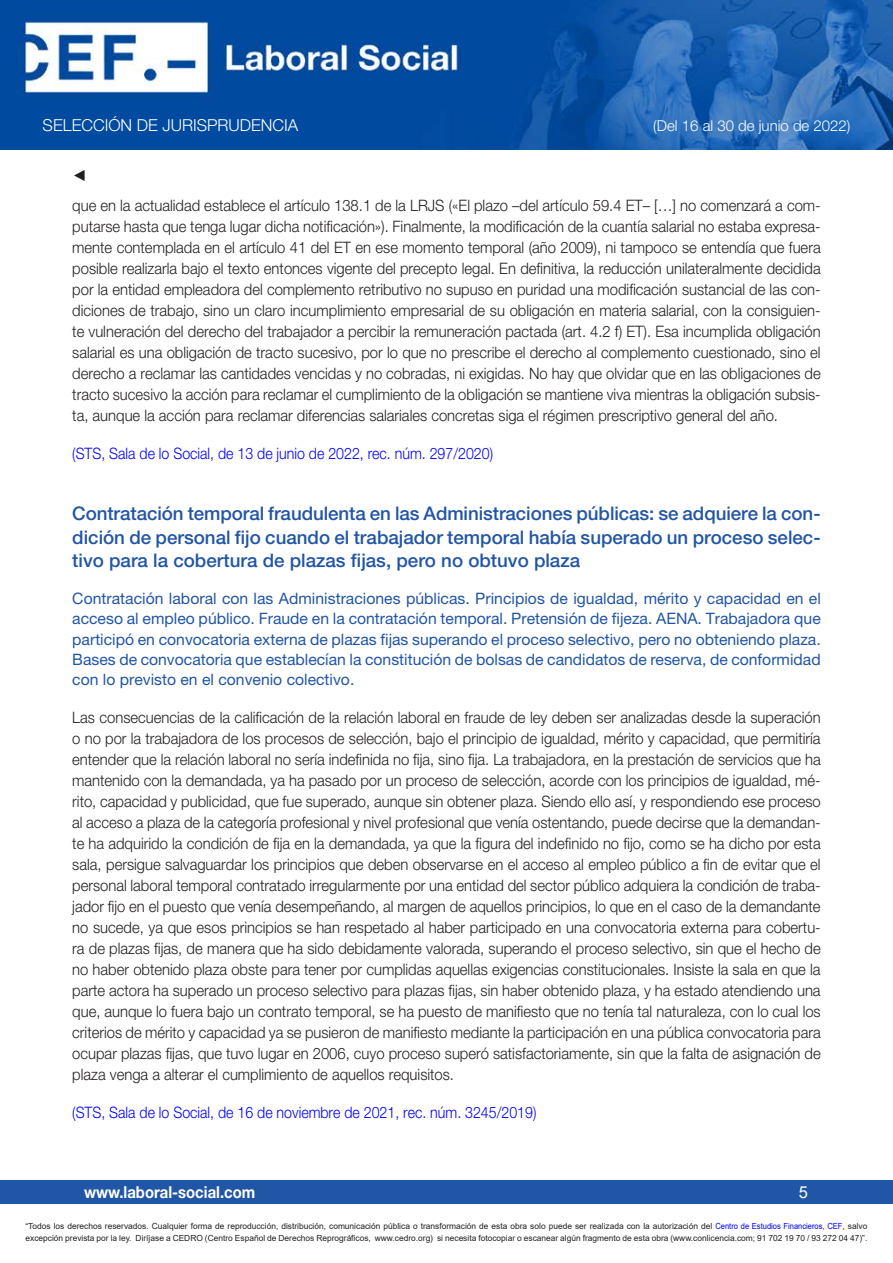
<style>
.page{position:relative;width:893px;height:1263px;background:#fff}
.page>*{position:absolute;margin:0;border:0;box-sizing:border-box;transform-origin:0 0}
.Cabecera_nuevo{font:500 18.75px/23.2px "Helvetica Neue LT Std";color:#2155a5;text-align:justify}
.t1{font:300 16.5px "Helvetica Neue LT Std";color:#fff}
.t2{font:700 16.5px "Helvetica Neue LT Std";color:#fff;scale:.9 1}
.t3{font:16.5px "Arial";color:#fff}
.Contenido_nuevo{font:300 15.75px/21px "Helvetica Neue LT Std";color:#231f20;text-align:justify;scale:.94 1}
.Subcabecera{font:15.75px/20.2px "Helvetica Neue LT Std";color:#2155a5;text-align:justify}
.Contenido_nuevo-2{font:300 15.75px "Helvetica Neue LT Std";color:#00f;scale:.9 1}
.Contenido_nuevo-3{font:15.75px "Times New Roman";color:#231f20;scale:.94 1}
.t4{font:300 15px "Helvetica Neue LT Std";color:#fff}
.t5{font:8.4px/12px "Arial";color:#231f20}
.s1{color:#00f}
</style>
<div class="page">
<div style="left:0;top:1180px;width:893px;height:23px;background:#2155a5"></div>
<img style="left:0;top:0;width:893px;height:149px">
<p class="t1" style="left:43px;top:115px;width:257px">SELECCIÓN DE JURISPRUDENCIA</p>
<p class="t4" style="left:653px;top:117px;width:199px">(Del 16 al 30 de junio de 2022)</p>
<p class="Contenido_nuevo-3" style="left:72px;top:165px;width:17px">◄</p>
<p class="Contenido_nuevo" style="left:72px;top:194px;width:798px">que en la actualidad establece el artículo 138.1 de la LRJS («El plazo –del artículo 59.4 ET– […] no comenzará a com&shy;putarse hasta que tenga lugar dicha notificación»). Finalmente, la modificación de la cuantía salarial no estaba expresa&shy;mente contemplada en el artículo 41 del ET en ese momento temporal (año 2009), ni tampoco se entendía que fuera posible realizarla bajo el texto entonces vigente del precepto legal. En definitiva, la reducción unilateralmente decidida por la entidad empleadora del complemento retributivo no supuso en puridad una modificación sustancial de las con&shy;diciones de trabajo, sino un claro incumplimiento empresarial de su obligación en materia salarial, con la consiguien&shy;te vulneración del derecho del trabajador a percibir la remuneración pactada (art. 4.2 f) ET). Esa incumplida obligación salarial es una obligación de tracto sucesivo, por lo que no prescribe el derecho al complemento cuestionado, sino el derecho a reclamar las cantidades vencidas y no cobradas, ni exigidas. No hay que olvidar que en las obligaciones de tracto sucesivo la acción para reclamar el cumplimiento de la obligación se mantiene viva mientras la obligación subsis&shy;ta, aunque la acción para reclamar diferencias salariales concretas siga el régimen prescriptivo general del año.</p>
<p class="Contenido_nuevo-2" style="left:72px;top:444px;width:469px">(STS, Sala de lo Social, de 13 de junio de 2022, rec. núm. 297/2020)</p>
<p class="Cabecera_nuevo" style="left:72px;top:502px;width:750px">Contratación temporal fraudulenta en las Administraciones públicas: se adquiere la con&shy;dición de personal fijo cuando el trabajador temporal había superado un proceso selec&shy;tivo para la cobertura de plazas fijas, pero no obtuvo plaza</p>
<p class="Subcabecera" style="left:72px;top:588px;width:750px">Contratación laboral con las Administraciones públicas. Principios de igualdad, mérito y capacidad en el acceso al empleo público. Fraude en la contratación temporal. Pretensión de fijeza. AENA. Trabajadora que participó en convocatoria externa de plazas fijas superando el proceso selectivo, pero no obteniendo plaza.<br>Bases de convocatoria que establecían la constitución de bolsas de candidatos de reserva, de conformidad con lo previsto en el convenio colectivo.</p>
<p class="Contenido_nuevo" style="left:72px;top:707px;width:798px">Las consecuencias de la calificación de la relación laboral en fraude de ley deben ser analizadas desde la superación o no por la trabajadora de los procesos de selección, bajo el principio de igualdad, mérito y capacidad, que permitiría entender que la relación laboral no sería indefinida no fija, sino fija. La trabajadora, en la prestación de servicios que ha mantenido con la demandada, ya ha pasado por un proceso de selección, acorde con los principios de igualdad, mé&shy;rito, capacidad y publicidad, que fue superado, aunque sin obtener plaza. Siendo ello así, y respondiendo ese proceso al acceso a plaza de la categoría profesional y nivel profesional que venía ostentando, puede decirse que la demandan&shy;te ha adquirido la condición de fija en la demandada, ya que la figura del indefinido no fijo, como se ha dicho por esta sala, persigue salvaguardar los principios que deben observarse en el acceso al empleo público a fin de evitar que el personal laboral temporal contratado irregularmente por una entidad del sector público adquiera la condición de traba&shy;jador fijo en el puesto que venía desempeñando, al margen de aquellos principios, lo que en el caso de la demandante no sucede, ya que esos principios se han respetado al haber participado en una convocatoria externa para cobertu&shy;ra de plazas fijas, de manera que ha sido debidamente valorada, superando el proceso selectivo, sin que el hecho de no haber obtenido plaza obste para tener por cumplidas aquellas exigencias constitucionales. Insiste la sala en que la parte actora ha superado un proceso selectivo para plazas fijas, sin haber obtenido plaza, y ha estado atendiendo una que, aunque lo fuera bajo un contrato temporal, se ha puesto de manifiesto que no tenía tal naturaleza, con lo cual los criterios de mérito y capacidad ya se pusieron de manifiesto mediante la participación en una pública convocatoria para ocupar plazas fijas, que tuvo lugar en 2006, cuyo proceso superó satisfactoriamente, sin que la falta de asignación de plaza venga a alterar el cumplimiento de aquellos requisitos.</p>
<p class="Contenido_nuevo-2" style="left:72px;top:1103px;width:517px">(STS, Sala de lo Social, de 16 de noviembre de 2021, rec. núm. 3245/2019)</p>
<p class="t2" style="left:84px;top:1182px;width:192px">www.laboral-social.com</p>
<p class="t3" style="left:799px;top:1180px;width:11px">5</p>
<p class="t5" style="left:26px;top:1220px;width:843px">“Todos los derechos reservados. Cualquier forma de reproducción, distribución, comunicación pública o transformación de esta obra solo puede ser realizada con la autorización del <span class="s1">Centro de Estudios Financieros, CEF</span>, salvo excepción prevista por la ley. Diríjase a CEDRO (Centro Español de Derechos Reprográficos, www.cedro.org) si necesita fotocopiar o escanear algún fragmento de esta obra (www.conlicencia.com; 91 702 19 70 / 93 272 04 47)”.</p>
</div>
